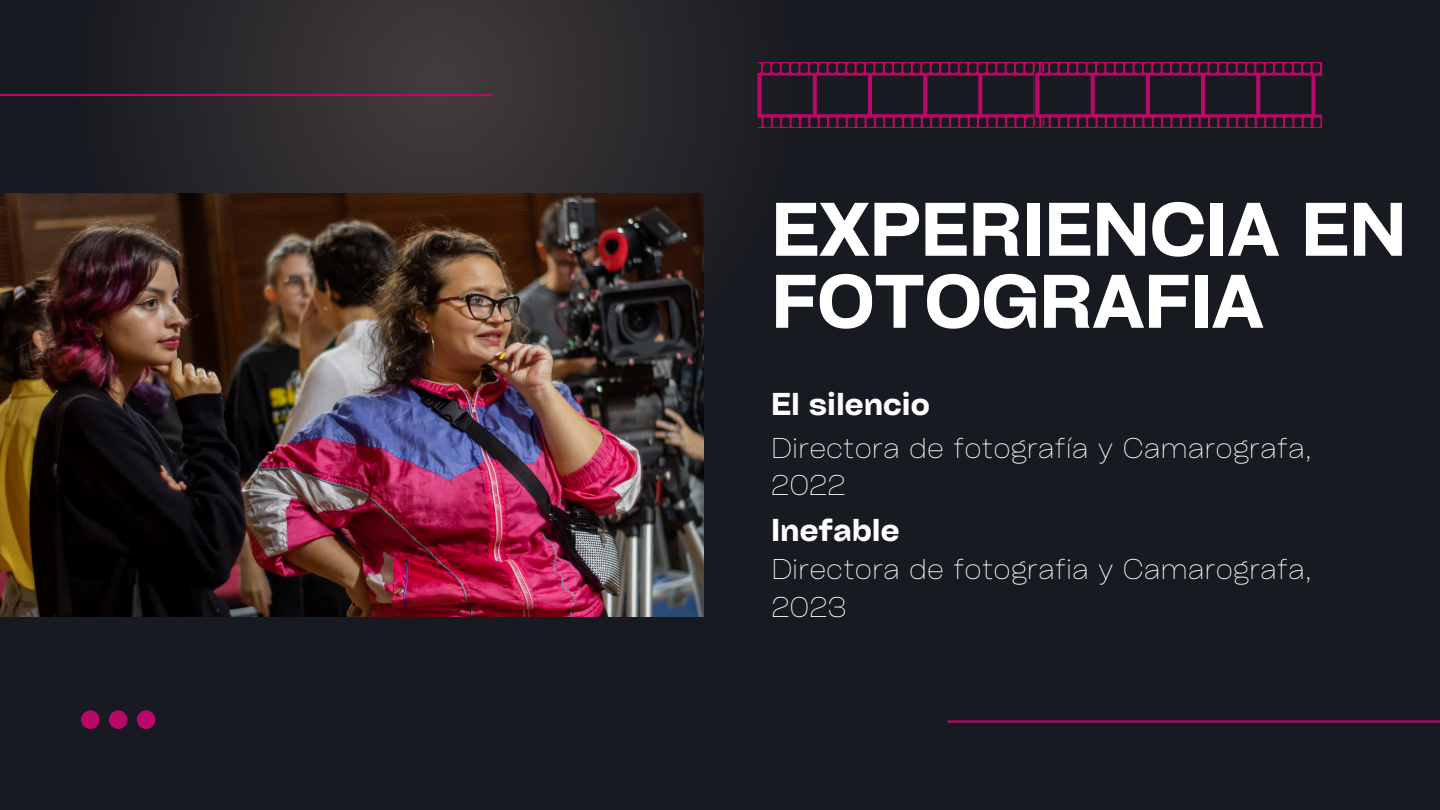
<style>
.page{position:relative;width:1440px;height:810px;background:#181a21}
.page>*{position:absolute;margin:0;border:0;box-sizing:border-box;transform-origin:0 0}
.t1{font:72.5px/72px "Cy Grotesk Key Demi";color:#fff}
.t2{font:30.3px "Cy Grotesk Key Demi";color:#fff}
.t3{font:100 27.4px/37.3px "Cy Grotesk Key";color:#fff}
</style>
<div class="page">
<svg style="left:33px;top:0;width:724px;height:194px"></svg>
<svg style="left:81px;top:710px;width:74px;height:19px"></svg>
<hr style="left:948px;top:720px;width:492px;height:3px;background:#ba086a">
<hr style="left:0;top:94px;width:492px;height:2px;background:#ba086a">
<img style="left:0;top:194px;width:704px;height:422px">
<svg style="left:757px;top:61px;width:566px;height:68px"></svg>
<p class="t1" style="left:771px;top:191px;width:637px">EXPERIENCIA EN<br>FOTOGRAFIA</p>
<p class="t2" style="left:771px;top:384px;width:160px">El silencio</p>
<p class="t3" style="left:771px;top:428px;width:542px">Directora de fotografía y Camarografa,<br>2022</p>
<h2 class="t2" style="left:771px;top:511px;width:130px">Inefable</h2>
<h1 class="t3" style="left:771px;top:550px;width:542px">Directora de fotografia y Camarografa,<br>2023</h1>
</div>
